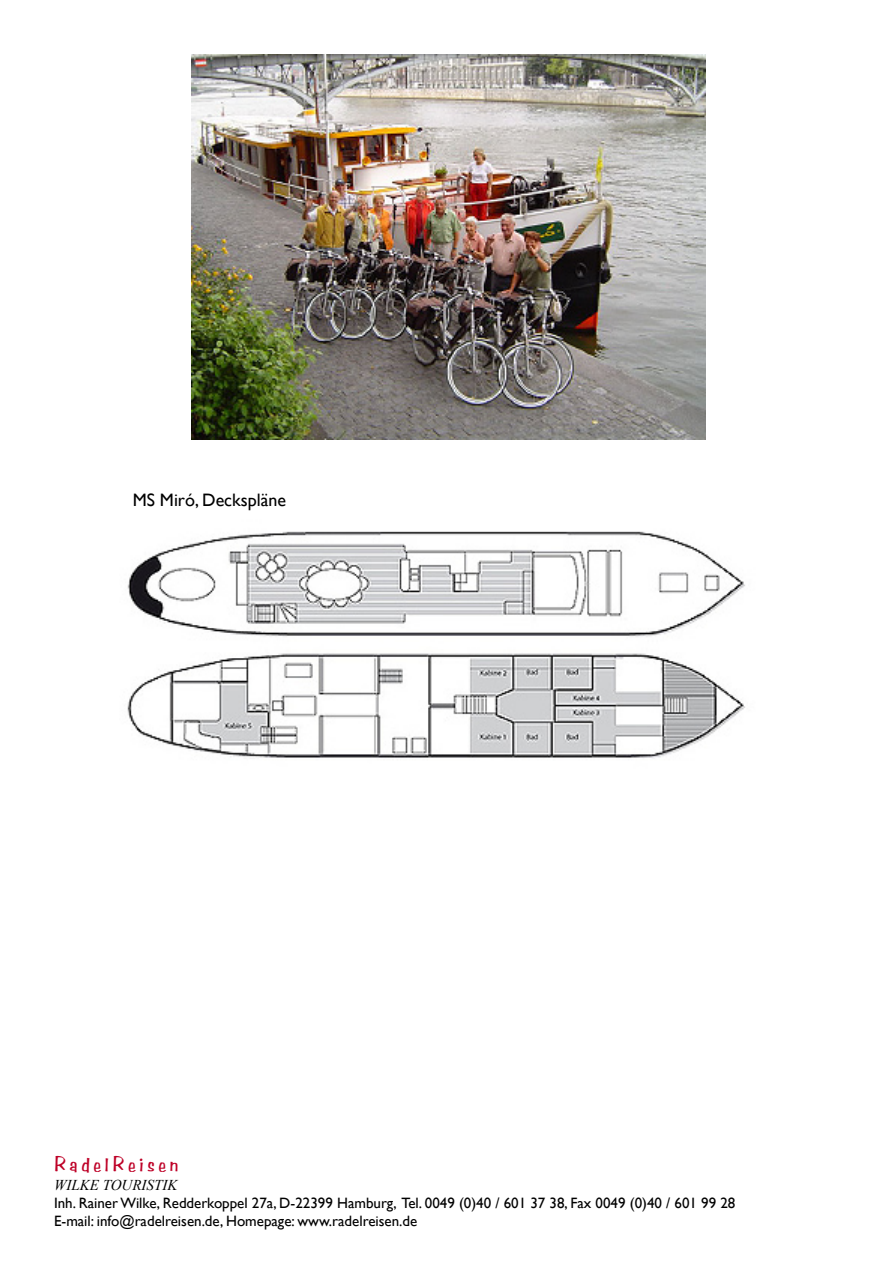
<style>
.page{position:relative;width:893px;height:1263px;background:#fff}
.page>*{position:absolute;margin:0;border:0;box-sizing:border-box;transform-origin:0 0}
.t1{font:21px "Benguiat Frisky ATT";letter-spacing:.17em;color:#be0027}
.t2{font:18px "Gill Sans";color:#000}
.t3{font:15px "Gill Sans";color:#000}
.t4{font:italic 15px "Times New Roman";color:#000}
</style>
<div class="page">
<img style="left:191px;top:54px;width:515px;height:386px">
<img style="left:127px;top:531px;width:618px;height:227px">
<p class="t2" style="left:133px;top:489px;width:155px">MS Miró, Deckspläne</p>
<p class="t1" style="left:54px;top:1152px;width:126px">RadelReisen</p>
<p class="t4" style="left:54px;top:1174px;width:125px">WILKE TOURISTIK</p>
<p class="t3" style="left:54px;top:1194px;width:683px">Inh. Rainer Wilke, Redderkoppel 27a, D-22399 Hamburg, Tel. 0049 (0)40 / 601 37 38, Fax 0049 (0)40 / 601 99 28</p>
<p class="t3" style="left:54px;top:1212px;width:365px">E-mail: info@radelreisen.de, Homepage: www.radelreisen.de</p>
</div>
